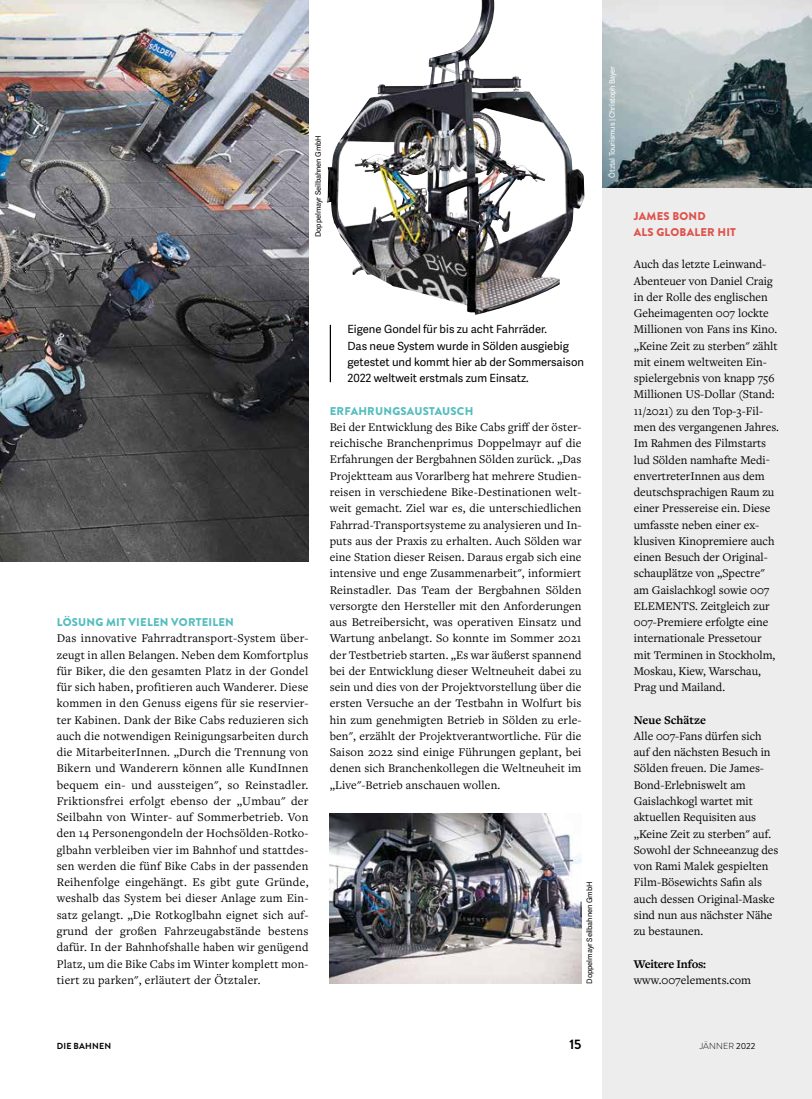
<style>
.page{position:relative;width:812px;height:1099px;background:#fff}
.page>*{position:absolute;margin:0;border:0;box-sizing:border-box;transform-origin:0 0}
.t1{font:700 13.75px "Brandon Grotesque";color:#000}
.t2{font:12.25px/16.2px "Freight Text Pro";color:#000;text-align:justify}
.t3{font:700 12.25px "Freight Text Pro";letter-spacing:-.02em;color:#000}
.t4{font:700 12.25px "Freight Text Pro";color:#000}
.t5{font:11.25px/16.2px "Adelle Sans";color:#000}
.t6{font:900 11.25px "Brandon Grotesque";letter-spacing:.02em;color:#54bdbe}
.t7{font:900 11.25px/16.2px "Brandon Grotesque";letter-spacing:.02em;color:#de524c}
.t8{font:300 8.75px "Brandon Grotesque";letter-spacing:.02em;color:#000}
.t9{font:700 8.75px "Brandon Grotesque";letter-spacing:.02em;color:#000}
.t10{font:7.5px "Adelle Sans";letter-spacing:-.01em;color:#000}
.t11{font:7.5px "Adelle Sans";letter-spacing:-.02em;color:#fff}
.s1{font-weight:400}
</style>
<div class="page">
<img style="left:0;top:0;width:308px;height:561px">
<div style="left:602px;top:0;width:209px;height:1098px;background:#ededed"></div>
<img style="left:602px;top:0;width:209px;height:187px">
<img style="left:327px;top:0;width:257px;height:315px">
<img style="left:330px;top:813px;width:251px;height:170px">
<hr style="left:330px;top:325px;width:1px;height:57px;background:#000">
<p class="t10" style="left:313px;top:237px;width:104px;rotate:-90deg">Doppelmayr Seilbahnen GmbH</p>
<p class="t11" style="left:606px;top:178px;width:113px;rotate:-90deg">Ötztal Tourismus | Christoph Bayer</p>
<p class="t6" style="left:57px;top:614px;width:179px">LÖSUNG MIT VIELEN VORTEILEN</p>
<p class="t2" style="left:57px;top:630px;width:253px">Das innovative Fahrradtransport-System über&shy;zeugt in allen Belangen. Neben dem Komfortplus für Biker, die den gesamten Platz in der Gondel für sich haben, profitieren auch Wanderer. Diese kommen in den Genuss eigens für sie reservier&shy;ter Kabinen. Dank der Bike Cabs reduzieren sich auch die notwendigen Reinigungsarbeiten durch die MitarbeiterInnen. „Durch die Trennung von Bikern und Wanderern können alle KundInnen bequem ein- und aussteigen", so Reinstadler.<br>Friktionsfrei erfolgt ebenso der „Umbau" der Seilbahn von Winter- auf Sommerbetrieb. Von den 14 Personengondeln der Hochsölden-Rotko&shy;glbahn verbleiben vier im Bahnhof und stattdes&shy;sen werden die fünf Bike Cabs in der passenden Reihenfolge eingehängt. Es gibt gute Gründe, weshalb das System bei dieser Anlage zum Ein&shy;satz gelangt. „Die Rotkoglbahn eignet sich auf&shy;grund der großen Fahrzeugabstände bestens dafür. In der Bahnhofshalle haben wir genügend Platz, um die Bike Cabs im Winter komplett mon&shy;tiert zu parken", erläutert der Ötztaler.</p>
<p class="t5" style="left:347px;top:321px;width:238px">Eigene Gondel für bis zu acht Fahrräder.<br>Das neue System wurde in Sölden ausgiebig getestet und kommt hier ab der Sommersaison 2022 weltweit erstmals zum Einsatz.</p>
<p class="t6" style="left:330px;top:403px;width:145px">ERFAHRUNGSAUSTAUSCH</p>
<p class="t2" style="left:330px;top:418px;width:253px">Bei der Entwicklung des Bike Cabs griff der öster&shy;reichische Branchenprimus Doppelmayr auf die Erfahrungen der Bergbahnen Sölden zurück. „Das Projektteam aus Vorarlberg hat mehrere Studien&shy;reisen in verschiedene Bike-Destinationen welt&shy;weit gemacht. Ziel war es, die unterschiedlichen Fahrrad-Transportsysteme zu analysieren und In&shy;puts aus der Praxis zu erhalten. Auch Sölden war eine Station dieser Reisen. Daraus ergab sich eine intensive und enge Zusammenarbeit", informiert Reinstadler. Das Team der Bergbahnen Sölden versorgte den Hersteller mit den Anforderungen aus Betreibersicht, was operativen Einsatz und Wartung anbelangt. So konnte im Sommer 2021 der Testbetrieb starten. „Es war äußerst spannend bei der Entwicklung dieser Weltneuheit dabei zu sein und dies von der Projektvorstellung über die ersten Versuche an der Testbahn in Wolfurt bis hin zum genehmigten Betrieb in Sölden zu erle&shy;ben", erzählt der Projektverantwortliche. Für die Saison 2022 sind einige Führungen geplant, bei denen sich Branchenkollegen die Weltneuheit im „Live"-Betrieb anschauen wollen.</p>
<p class="t10" style="left:584px;top:983px;width:104px;rotate:-90deg">Doppelmayr Seilbahnen GmbH</p>
<p class="t7" style="left:633px;top:208px;width:104px">JAMES BOND<br>ALS GLOBALER HIT</p>
<p class="t2" style="left:633px;top:256px;width:147px;text-align:left">Auch das letzte Leinwand-<br>Abenteuer von Daniel Craig in der Rolle des englischen<br>Geheimagenten 007 lockte<br>Millionen von Fans ins Kino. „Keine Zeit zu sterben" zählt mit einem weltweiten Ein&shy;spielergebnis von knapp 756<br>Millionen US-Dollar (Stand:<br>11/2021) zu den Top-3-Fil&shy;men des vergangenen Jahres.<br>Im Rahmen des Filmstarts lud Sölden namhafte Medi&shy;envertreterInnen aus dem deutschsprachigen Raum zu einer Pressereise ein. Diese umfasste neben einer ex&shy;klusiven Kinopremiere auch einen Besuch der Original&shy;schauplätze von „Spectre" am Gaislachkogl sowie 007<br>ELEMENTS. Zeitgleich zur<br>007-Premiere erfolgte eine internationale Pressetour mit Terminen in Stockholm,<br>Moskau, Kiew, Warschau,<br>Prag und Mailand.</p>
<p class="t4" style="left:633px;top:711px;width:74px">Neue Schätze</p>
<p class="t2" style="left:633px;top:727px;width:146px;text-align:left">Alle 007-Fans dürfen sich auf den nächsten Besuch in<br>Sölden freuen. Die James-<br>Bond-Erlebniswelt am<br>Gaislachkogl wartet mit aktuellen Requisiten aus „Keine Zeit zu sterben" auf.<br>Sowohl der Schneeanzug des von Rami Malek gespielten<br>Film-Bösewichts Safin als auch dessen Original-Maske sind nun aus nächster Nähe zu bestaunen.</p>
<p class="t3" style="left:633px;top:955px;width:74px">Weitere Infos:</p>
<p class="t2" style="left:633px;top:971px;width:119px">www.007elements.com</p>
<p class="t9" style="left:57px;top:1039px;width:56px">DIE BAHNEN</p>
<p class="t1" style="left:569px;top:1034px;width:13px">15</p>
<p class="t8" style="left:699px;top:1039px;width:57px">JÄNNER <span class="s1">2022</span></p>
</div>
